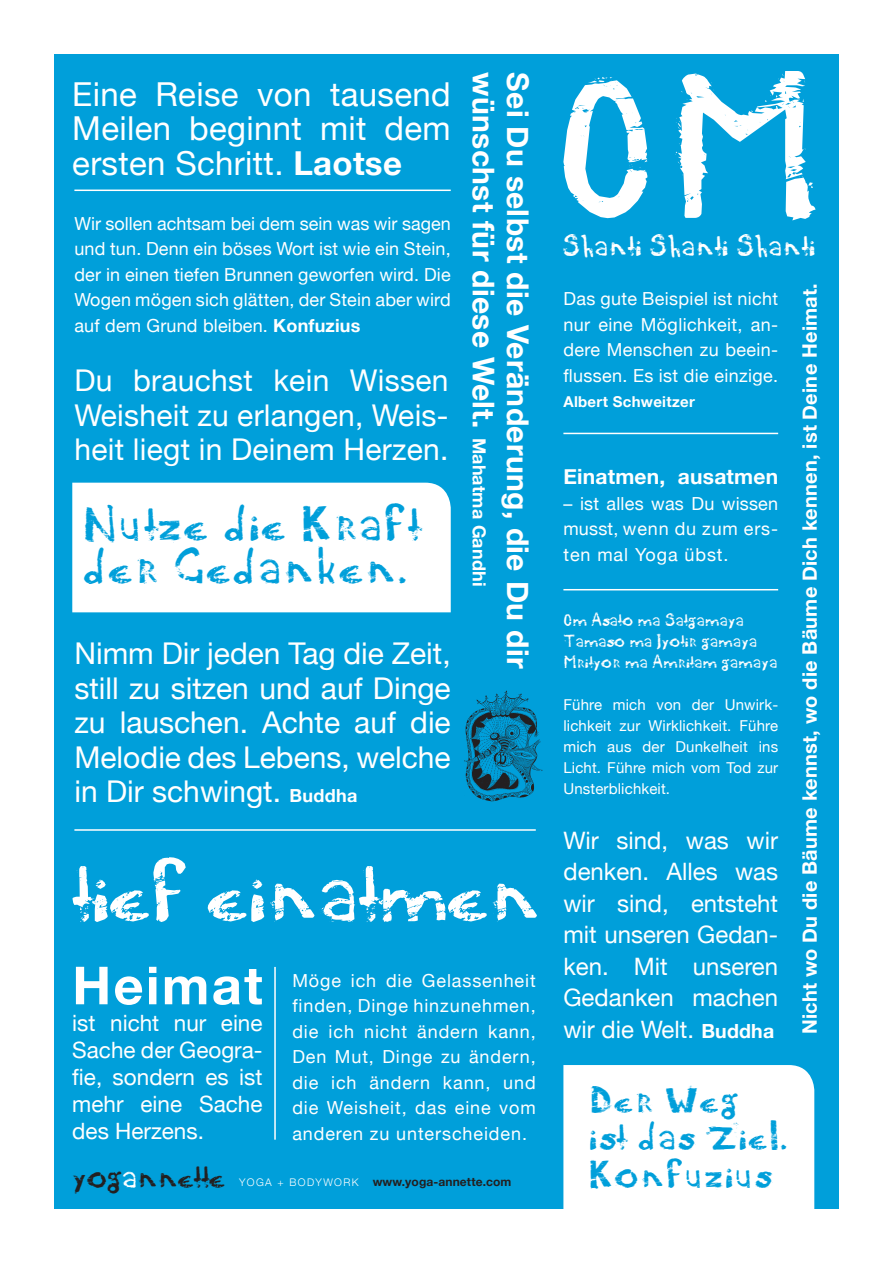
<style>
.page{position:relative;width:893px;height:1263px;background:#fff}
.page>*{position:absolute;margin:0;border:0;box-sizing:border-box;transform-origin:0 0}
.t1{font:175.5px "Potato Press";color:#fff}
.t2{font:72px "Potato Press";color:#fff}
.t3{font:700 52.5px "Helvetica Neue";letter-spacing:.045em;color:#fff}
.t4{font:42px/43.5px "Potato Press";letter-spacing:.05em;color:#009fda}
.t5{font:33px/34.5px "Helvetica Neue";letter-spacing:.01em;color:#fff;text-align:justify}
.t6{font:33px/37.5px "Potato Press";letter-spacing:.05em;color:#009fda}
.t7{font:30px/34.5px "Helvetica Neue";color:#fff;text-align:justify}
.t8{font:700 30px "Helvetica Neue";letter-spacing:.01em;color:#fff}
.t9{font:27.75px "Potato Press";color:#231f20}
.t10{font:25.5px "Potato Press";letter-spacing:.015em;color:#fff}
.t11{font:24px/31.5px "Helvetica Neue";color:#fff;text-align:justify}
.t12{font:22.5px/27px "Helvetica Neue";color:#fff;text-align:justify}
.t13{font:700 21px "Helvetica Neue";letter-spacing:.01em;color:#fff}
.t14{font:700 19.95px "Helvetica Neue";letter-spacing:.01em;color:#fff}
.t15{font:18px/25.5px "Helvetica Neue";letter-spacing:.02em;color:#fff;text-align:justify}
.t16{font:700 18px "Helvetica Neue";letter-spacing:.01em;color:#fff}
.t17{font:15px/21px "Helvetica Neue";letter-spacing:.01em;color:#fff;text-align:justify}
.t18{font:15px/21px "Potato Press";letter-spacing:.01em;color:#fff}
.t19{font:700 15px "Helvetica Neue";letter-spacing:.02em;color:#fff}
.t20{font:700 12px "Helvetica Neue";letter-spacing:.01em;color:#231f20}
.s1{font-weight:700}
.s2{font-weight:700;font-size:18px}
.s3{color:#fff}
.s4{font-weight:300;font-size:10.5px;color:#fff}
.s5{font-weight:700;font-size:19.5px}
</style>
<div class="page">
<div style="left:54px;top:54px;width:785px;height:1155px;background:#009fda"></div>
<img style="left:464px;top:690px;width:79px;height:112px">
<div style="left:563px;top:1065px;width:251px;height:144px;background:#fff"></div>
<div style="left:72px;top:483px;width:379px;height:129px;background:#fff"></div>
<hr style="left:74px;top:190px;width:377px;height:1px;background:#fff">
<hr style="left:74px;top:829px;width:462px;height:2px;background:#fff">
<hr style="left:274px;top:967px;width:2px;height:173px;background:#fff">
<hr style="left:563px;top:589px;width:215px;height:1px;background:#fff">
<hr style="left:563px;top:433px;width:215px;height:1px;background:#fff">
<h3 class="t5" style="left:72px;top:79px;width:380px">Eine Reise von tausend Meilen beginnt mit dem ersten Schritt. <span class="s1">Laotse</span></h3>
<p class="t15" style="left:74px;top:212px;width:378px">Wir sollen achtsam bei dem sein was wir sagen und tun. Denn ein böses Wort ist wie ein Stein, der in einen tiefen Brunnen geworfen wird. Die Wogen mögen sich glätten, der Stein aber wird auf dem Grund bleiben. <span class="s1">Konfuzius</span></p>
<h3 class="t7" style="left:74px;top:365px;width:376px">Du brauchst kein Wissen Weisheit zu erlangen, Weis&shy;heit liegt in Deinem Herzen.</h3>
<h3 class="t4" style="left:83px;top:504px;width:338px">Nutze die Kraft der Gedanken.</h3>
<h3 class="t7" style="left:74px;top:638px;width:378px">Nimm Dir jeden Tag die Zeit, still zu sitzen und auf Dinge zu lauschen. Achte auf die Melodie des Lebens, welche in Dir schwingt. <span class="s2">Buddha</span></h3>
<h3 class="t8" style="left:507px;top:72px;width:358px;rotate:90deg">wünschst für diese Welt.</h3>
<h3 class="t8" style="left:541px;top:72px;width:597px;rotate:90deg">Sei Du selbst die Veränderung, die Du dir</h3>
<p class="t16" style="left:493px;top:437px;width:150px;rotate:90deg">Mahatma Gandhi</p>
<h2 class="t2" style="left:71px;top:857px;width:471px">tief einatmen</h2>
<h3 class="t3" style="left:72px;top:944px;width:192px">Heimat</h3>
<p class="t12" style="left:72px;top:1011px;width:192px">ist nicht nur eine Sache der Geogra&shy;fie, sondern es ist mehr eine Sache des Herzens.</p>
<p class="t15" style="left:292px;top:968px;width:245px">Möge ich die Gelassenheit finden, Dinge hinzunehmen, die ich nicht ändern kann, Den Mut, Dinge zu ändern, die ich ändern kann, und die Weisheit, das eine vom anderen zu unterscheiden.</p>
<h3 class="t9" style="left:72px;top:1162px;width:154px">yog<span class="s3">a</span>nnette</h3>
<p class="t20" style="left:239px;top:1173px;width:274px"><span class="s4">YOGA + BODYWORK</span> www.yoga-annette.com</p>
<h1 class="t1" style="left:555px;top:60px;width:265px">OM</h1>
<h3 class="t10" style="left:562px;top:233px;width:254px">Shanti Shanti Shanti</h3>
<p class="t15" style="left:563px;top:287px;width:216px">Das gute Beispiel ist nicht nur eine Möglichkeit, an&shy;dere Menschen zu beein&shy;flussen. Es ist die einzige.</p>
<p class="t19" style="left:563px;top:390px;width:133px">Albert Schweitzer</p>
<p class="t13" style="left:563px;top:460px;width:216px">Einatmen, ausatmen</p>
<p class="t15" style="left:563px;top:491px;width:216px">– ist alles was Du wissen musst, wenn du zum ers&shy;ten mal Yoga übst.</p>
<p class="t18" style="left:563px;top:611px;width:215px">Om Asato ma Satgamaya<br>Tamaso ma Jyotir gamaya<br>Mrityor ma Amritam gamaya</p>
<p class="t17" style="left:563px;top:695px;width:216px">Führe mich von der Unwirk&shy;lichkeit zur Wirklichkeit. Führe mich aus der Dunkelheit ins Licht. Führe mich vom Tod zur Unsterblichkeit.</p>
<h3 class="t11" style="left:563px;top:826px;width:216px">Wir sind, was wir denken. Alles was wir sind, entsteht mit unseren Gedan&shy;ken. Mit unseren Gedanken machen wir die Welt. <span class="s5">Buddha</span></h3>
<p class="t14" style="left:794px;top:1034px;width:752px;rotate:-90deg">Nicht wo Du die Bäume kennst, wo die Bäume Dich kennen, ist Deine Heimat.</p>
<h3 class="t6" style="left:589px;top:1082px;width:199px">Der Weg<br>ist das Ziel.<br>Konfuzius</h3>
</div>
